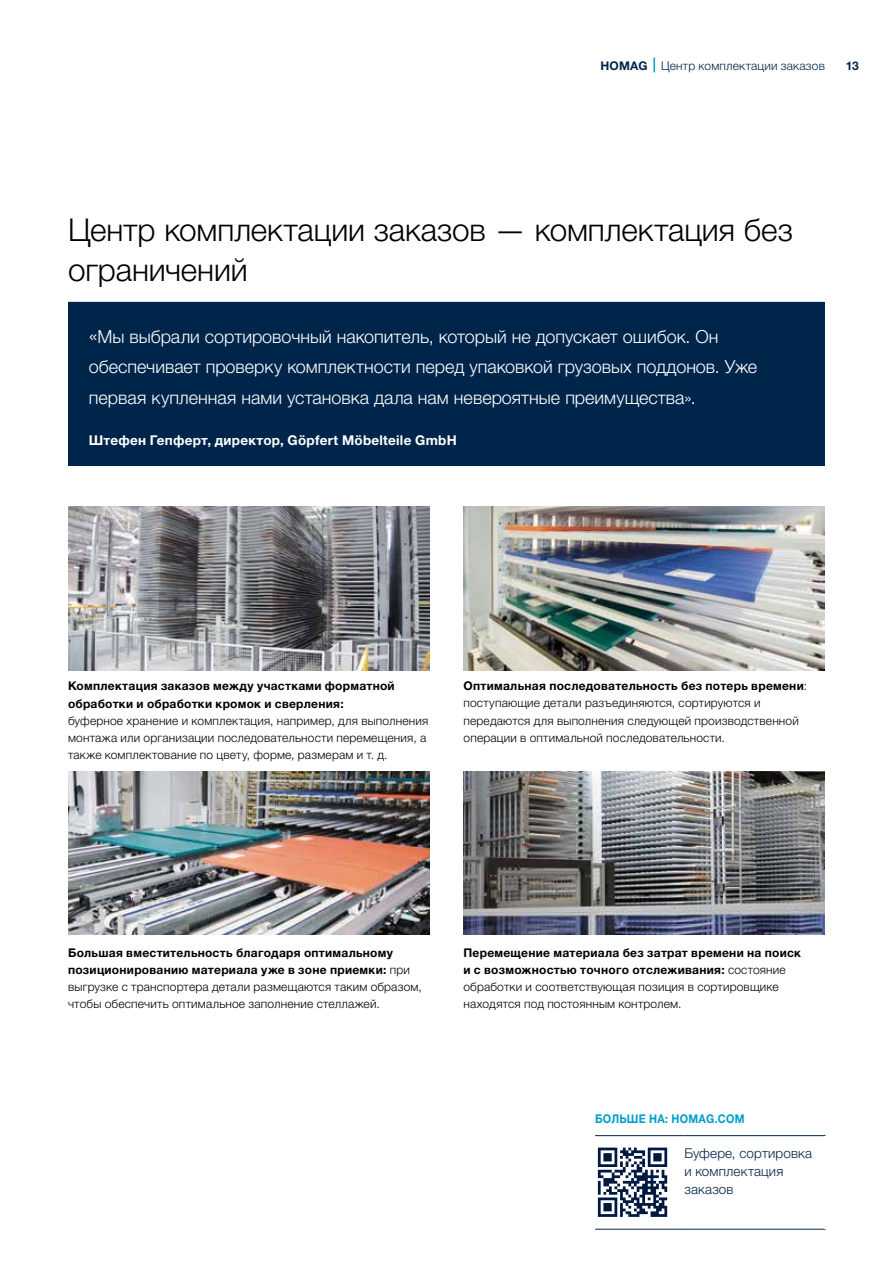
<style>
.page{position:relative;width:893px;height:1263px;background:#fff}
.page>*{position:absolute;margin:0;border:0;box-sizing:border-box;transform-origin:0 0}
.t1{font:300 31.5px/40.8px "Helvetica Neue LTW1 G";letter-spacing:-.005em;color:#000}
.t2{font:300 18px/30.8px "Helvetica Neue LTW1 G";color:#fff}
.t3{font:700 13.5px "Helvetica Neue LTW1 G";letter-spacing:.02em;color:#fff}
.t4{font:300 13.5px/18px "Helvetica Neue LTW1 G";letter-spacing:.01em;color:#00254b}
.t5{font:300 12px/17.2px "Helvetica Neue LTW1 G";letter-spacing:.015em;color:#000}
.t6{font:700 12px/17.2px "Helvetica Neue LTW1 G";letter-spacing:.02em;color:#000}
.t7{font:300 12px "Helvetica Neue LTW1 G";letter-spacing:.015em;color:#00254b}
.t8{font:700 12px "Helvetica Neue LTW1 G";letter-spacing:.025em;color:#009dcc;scale:.9 1}
.t9{font:700 12px "Helvetica Neue LTW1 G";color:#00254b}
.s1{font-weight:700}
.s2{font-size:21px}
</style>
<div class="page">
<img style="left:68px;top:506px;width:361px;height:164px">
<img style="left:463px;top:506px;width:362px;height:164px">
<img style="left:68px;top:772px;width:361px;height:163px">
<img style="left:463px;top:772px;width:362px;height:163px">
<div style="left:76px;top:309px;width:740px;height:149px;background:#00254b"></div>
<div style="left:68px;top:302px;width:756px;height:7px;background:#00254b"></div>
<div style="left:68px;top:309px;width:8px;height:99px;background:#00254b"></div>
<div style="left:816px;top:309px;width:8px;height:99px;background:#00254b"></div>
<div style="left:68px;top:408px;width:8px;height:50px;background:#00254b"></div>
<div style="left:816px;top:408px;width:8px;height:50px;background:#00254b"></div>
<div style="left:68px;top:458px;width:756px;height:7px;background:#00254b"></div>
<svg style="left:653px;top:58px;width:2px;height:14px"></svg>
<hr style="left:595px;top:1135px;width:89px;height:1px;background:#00254b">
<hr style="left:595px;top:1229px;width:89px;height:1px;background:#00254b">
<hr style="left:684px;top:1135px;width:141px;height:1px;background:#00254b">
<hr style="left:684px;top:1229px;width:141px;height:1px;background:#00254b">
<svg style="left:597px;top:1147px;width:71px;height:70px"></svg>
<svg style="left:598px;top:1147px;width:69px;height:70px"></svg>
<p class="t7" style="left:600px;top:58px;width:226px"><span class="s1">HOMAG</span> Центр комплектации заказов</p>
<p class="t9" style="left:846px;top:58px;width:15px">13</p>
<h1 class="t1" style="left:68px;top:209px;width:726px">Центр комплектации заказов — комплектация без ограничений</h1>
<h2 class="t2" style="left:89px;top:321px;width:670px"><span class="s2">«</span>Мы выбрали сортировочный накопитель, который не допускает ошибок. Он обеспечивает проверку комплектности перед упаковкой грузовых поддонов. Уже первая купленная нами установка дала нам невероятные преимущества».</h2>
<p class="t3" style="left:89px;top:431px;width:369px">Штефен Гепферт, директор, Göpfert Möbelteile GmbH</p>
<p class="t6" style="left:68px;top:677px;width:328px">Комплектация заказов между участками форматной обработки и обработки кромок и сверления:</p>
<p class="t5" style="left:68px;top:712px;width:362px">буферное хранение и комплектация, например, для выполнения монтажа или организации последовательности перемещения, а также комплектование по цвету, форме, размерам и т. д.</p>
<p class="t5" style="left:463px;top:677px;width:345px"><span class="s1">Оптимальная последовательность без потерь времени</span>: поступающие детали разъединяются, сортируются и передаются для выполнения следующей производственной операции в оптимальной последовательности.</p>
<p class="t5" style="left:68px;top:943px;width:355px"><span class="s1">Большая вместительность благодаря оптимальному позиционированию материала уже в зоне приемки:</span> при выгрузке с транспортера детали размещаются таким образом, чтобы обеспечить оптимальное заполнение стеллажей.</p>
<p class="t5" style="left:463px;top:944px;width:339px"><span class="s1">Перемещение материала без затрат времени на поиск и с возможностью точного отслеживания:</span> состояние обработки и соответствующая позиция в сортировщике находятся под постоянным контролем.</p>
<p class="t8" style="left:595px;top:1111px;width:167px">БОЛЬШЕ НА: HOMAG.COM</p>
<p class="t4" style="left:684px;top:1144px;width:129px">Буфере, сортировка и комплектация заказов</p>
</div>
